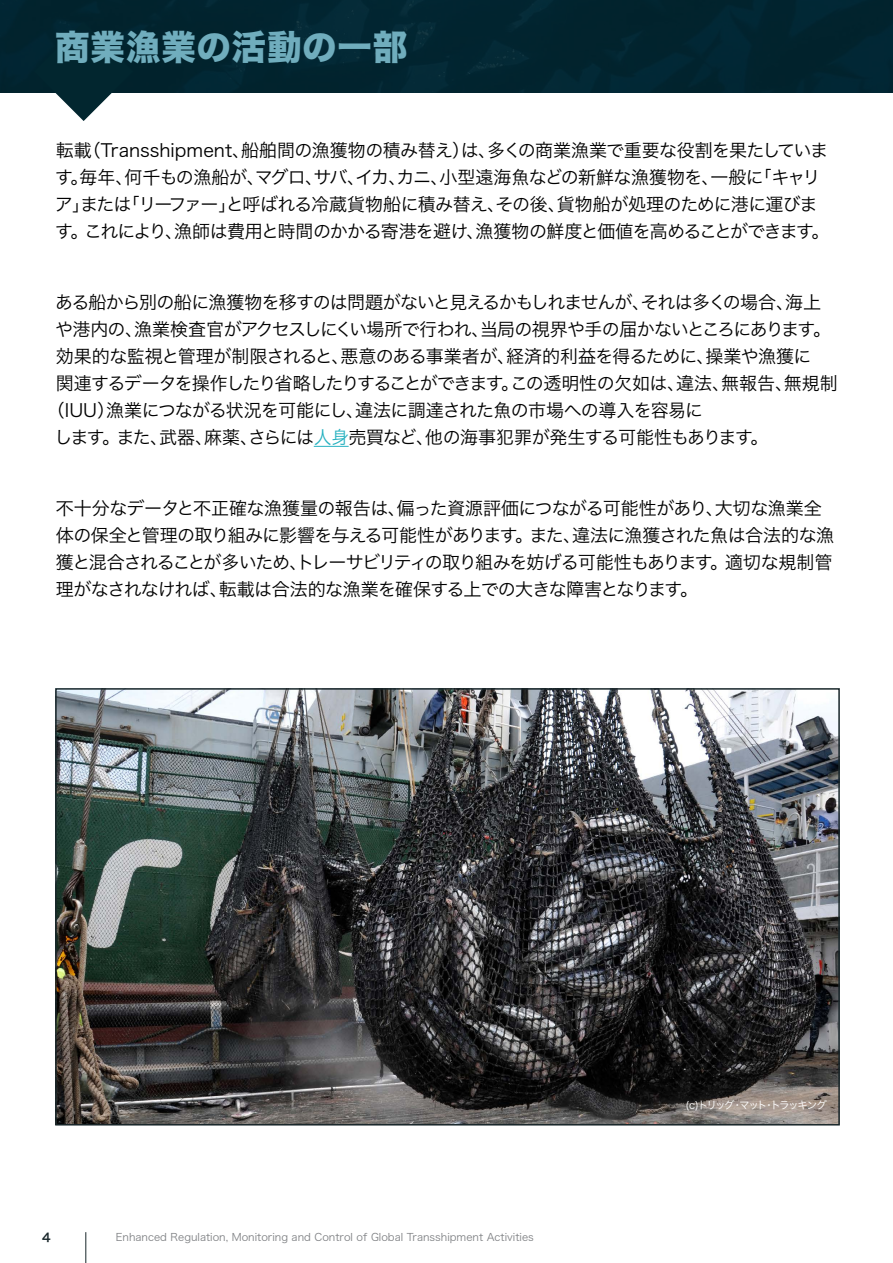
<style>
.page{position:relative;width:893px;height:1263px;background:#fff}
.page>*{position:absolute;margin:0;border:0;box-sizing:border-box;transform-origin:0 0}
.t1{font:34.5px "Hira Kaku Std W8";letter-spacing:.025em;color:#70adbd}
.t2{font:18px/27px "Hira Kaku Pro W3";letter-spacing:-.04em;color:#000}
.t3{font:12px "Hira Kaku Pro W6";color:#18262a}
.t4{font:10.5px "Hira Kaku Pro W3";color:#808285}
.t5{font:10.5px "Hira Kaku Pro W3";letter-spacing:-.145em;color:#fff}
.s1{color:#26b1c0}
</style>
<div class="page">
<hr style="left:85px;top:1232px;width:1px;height:31px;background:#18262a">
<hr style="left:314px;top:446px;width:35px;height:1px;background:#26b1c0">
<img style="left:58px;top:691px;width:779px;height:431px">
<div style="left:55px;top:688px;width:785px;height:437px;border:2px solid #18262a"></div>
<svg style="left:55px;top:93px;width:57px;height:28px"></svg>
<div style="left:0;top:0;width:893px;height:93px;background:#02262f"></div>
<h1 class="t1" style="left:55px;top:28px;width:353px">商業漁業の活動の一部</h1>
<p class="t2" style="left:55px;top:135px;width:776px">転載（Transshipment、船舶間の漁獲物の積み替え）は、多くの商業漁業で重要な役割を果たしています。毎年、何千もの漁船が、マグロ、サバ、イカ、カニ、小型遠海魚などの新鮮な漁獲物を、一般に「キャリア」または「リーファー」と呼ばれる冷蔵貨物船に積み替え、その後、貨物船が処理のために港に運びます。これにより、漁師は費用と時間のかかる寄港を避け、漁獲物の鮮度と価値を高めることができます。</p>
<p class="t2" style="left:55px;top:287px;width:767px">ある船から別の船に漁獲物を移すのは問題がないと見えるかもしれませんが、それは多くの場合、海上</p>
<p class="t2" style="left:55px;top:314px;width:777px">や港内の、漁業検査官がアクセスしにくい場所で行われ、当局の視界や手の届かないところにあります。</p>
<p class="t2" style="left:56px;top:341px;width:757px">効果的な監視と管理が制限されると、悪意のある事業者が、経済的利益を得るために、操業や漁獲に</p>
<p class="t2" style="left:56px;top:368px;width:783px">関連するデータを操作したり省略したりすることができます。この透明性の欠如は、違法、無報告、無規制</p>
<p class="t2" style="left:47px;top:395px;width:658px">（IUU）漁業につながる状況を可能にし、違法に調達された魚の市場への導入を容易に</p>
<p class="t2" style="left:55px;top:422px;width:715px">します。また、武器、麻薬、さらには<span class="s1">人身</span>売買など、他の海事犯罪が発生する可能性もあります。</p>
<p class="t2" style="left:56px;top:493px;width:780px">不十分なデータと不正確な漁獲量の報告は、偏った資源評価につながる可能性があり、大切な漁業全体の保全と管理の取り組みに影響を与える可能性があります。また、違法に漁獲された魚は合法的な漁獲と混合されることが多いため、トレーサビリティの取り組みを妨げる可能性もあります。適切な規制管理がなされなければ、転載は合法的な漁業を確保する上での大きな障害となります。</p>
<p class="t3" style="left:42px;top:1226px;width:10px">4</p>
<p class="t4" style="left:116px;top:1228px;width:420px">Enhanced Regulation, Monitoring and Control of Global Transshipment Activities</p>
<p class="t5" style="left:685px;top:1095px;width:143px">(c)トリッグ・マット・トラッキング</p>
</div>
